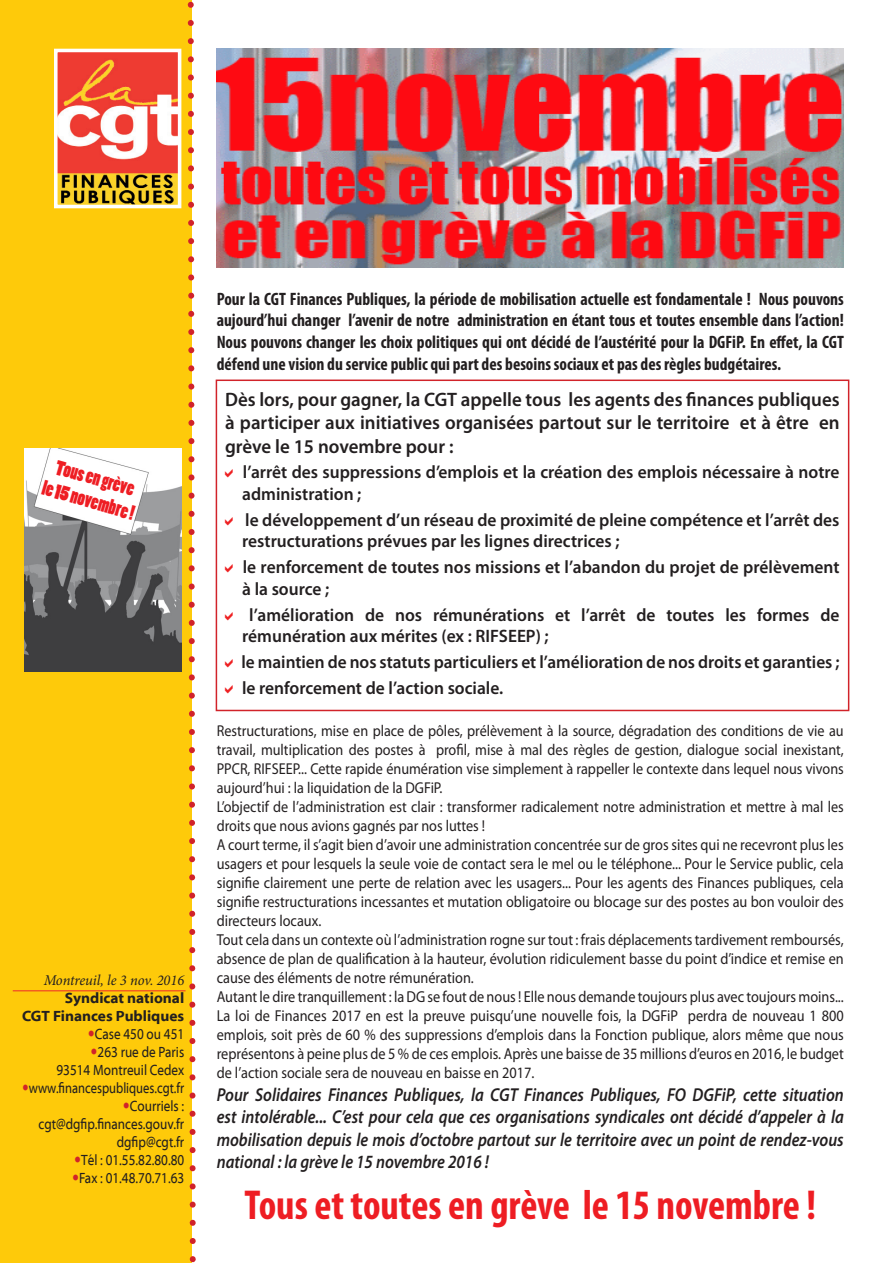
<style>
.page{position:relative;width:893px;height:1263px;background:#fff}
.page>*{position:absolute;margin:0;border:0;box-sizing:border-box;transform-origin:0 0}
.corps_de_texte{font:700 condensed 42px "Myriad Pro";color:#ee1d23}
.corps_de_texte-2{font:600 19.5px/23.4px "Myriad Pro";color:#231f20;text-align:justify}
.t1{font:19.5px "Poplar Std";color:#ee1d23}
.corps_de_texte-3{font:italic 600 18.75px/22.5px "Myriad Pro";color:#231f20;text-align:justify;scale:.87 1}
.corps_de_texte-4{font:600 18px/21.6px "Myriad Pro";color:#231f20}
.corps_de_texte-5{font:700 condensed 18px/21.6px "Myriad Pro";color:#231f20;text-align:justify}
.corps_de_texte-6{font:600 18px "Myriad Pro";color:#231f20;scale:.96 1}
.corps_de_texte-7{font:15.9px/19px "Myriad Pro";color:#231f20;text-align:justify;scale:.9 1}
.corps_de_texte-8{font:15.75px/18.9px "Myriad Pro";color:#231f20;text-align:justify;scale:.9 1}
.t2{font:15px "Myriad Web Pro";color:#231f20;scale:.85 1}
.t3{font:700 15px "Myriad Web Pro";color:#231f20}
.t4{font:15px "Myriad Web Pro";color:#231f20;scale:.81 1}
.t5{font:italic 15px "Minion Pro";letter-spacing:-.01em;color:#231f20}
</style>
<div class="page">
<div style="left:216px;top:379px;width:633px;height:332px;background:#fff;border:2px solid #d1232a"></div>
<div style="left:0;top:0;width:191px;height:1263px;background:#feca0a"></div>
<svg style="left:185px;top:0;width:11px;height:1263px"></svg>
<img style="left:59px;top:54px;width:117px;height:149px">
<div style="left:54px;top:49px;width:127px;height:159px;border:4px solid #fff"></div>
<hr style="left:13px;top:990px;width:173px;height:1px;background:#ee292d">
<img style="left:217px;top:49px;width:627px;height:219px">
<img style="left:24px;top:449px;width:157px;height:223px">
<p class="t1" style="left:59px;top:456px;width:83px;rotate:16deg">Tous en grève</p>
<p class="t1" style="left:46px;top:477px;width:97px;rotate:16deg">le 15 novembre !</p>
<p class="t5" style="left:44px;top:970px;width:142px">Montreuil, le 3 nov. 2016</p>
<p class="t3" style="left:65px;top:990px;width:121px">Syndicat national</p>
<p class="t3" style="left:22px;top:1008px;width:164px">CGT Finances Publiques</p>
<p class="t2" style="left:95px;top:1026px;width:107px">Case 450 ou 451</p>
<p class="t2" style="left:98px;top:1044px;width:103px">263 rue de Paris</p>
<p class="t2" style="left:56px;top:1062px;width:152px">93514 Montreuil Cedex</p>
<p class="t4" style="left:29px;top:1080px;width:193px">www.financespubliques.cgt.fr</p>
<p class="t2" style="left:130px;top:1098px;width:65px">Courriels :</p>
<p class="t2" style="left:38px;top:1116px;width:173px">cgt@dgfip.finances.gouv.fr</p>
<p class="t2" style="left:117px;top:1134px;width:81px">dgfip@cgt.fr</p>
<p class="t2" style="left:81px;top:1152px;width:123px">Tél : 01.55.82.80.80</p>
<p class="t2" style="left:79px;top:1170px;width:125px">Fax : 01.48.70.71.63</p>
<p class="corps_de_texte-5" style="left:217px;top:288px;width:629px">Pour la CGT Finances Publiques, la période de mobilisation actuelle est fondamentale ! Nous pouvons aujourd’hui changer l’avenir de notre administration en étant tous et toutes ensemble dans l’action!<br>Nous pouvons changer les choix politiques qui ont décidé de l’austérité pour la DGFiP. En effet, la CGT défend une vision du service public qui part des besoins sociaux et pas des règles budgétaires.</p>
<p class="corps_de_texte-2" style="left:225px;top:387px;width:616px">Dès lors, pour gagner, la CGT appelle tous les agents des finances publiques à participer aux initiatives organisées partout sur le territoire et à être en grève le 15 novembre pour :</p>
<p class="corps_de_texte-4" style="left:242px;top:461px;width:599px">l’arrêt des suppressions d’emplois et la création des emplois nécessaire à notre administration ;</p>
<p class="corps_de_texte-4" style="left:242px;top:509px;width:599px">le développement d’un réseau de proximité de pleine compétence et l’arrêt des restructurations prévues par les lignes directrices ;</p>
<p class="corps_de_texte-4" style="left:242px;top:556px;width:599px">le renforcement de toutes nos missions et l’abandon du projet de prélèvement à la source ;</p>
<p class="corps_de_texte-4" style="left:242px;top:603px;width:599px;text-indent:7px">l’amélioration de nos rémunérations et l’arrêt de toutes les formes de rémunération aux mérites (ex : RIFSEEP) ;</p>
<p class="corps_de_texte-6" style="left:241px;top:651px;width:624px">le maintien de nos statuts particuliers et l’amélioration de nos droits et garanties ;</p>
<p class="corps_de_texte-4" style="left:242px;top:677px;width:263px">le renforcement de l’action sociale.</p>
<p class="corps_de_texte-8" style="left:217px;top:721px;width:698px">Restructurations, mise en place de pôles, prélèvement à la source, dégradation des conditions de vie au travail, multiplication des postes à profil, mise à mal des règles de gestion, dialogue social inexistant, PPCR, RIFSEEP... Cette rapide énumération vise simplement à rappeller le contexte dans lequel nous vivons aujourd’hui : la liquidation de la DGFiP.</p>
<p class="corps_de_texte-8" style="left:217px;top:797px;width:698px">L’objectif de l’administration est clair : transformer radicalement notre administration et mettre à mal les droits que nous avions gagnés par nos luttes !</p>
<p class="corps_de_texte-7" style="left:217px;top:835px;width:698px">A court terme, il s’agit bien d’avoir une administration concentrée sur de gros sites qui ne recevront plus les usagers et pour lesquels la seule voie de contact sera le mel ou le téléphone... Pour le Service public, cela signifie clairement une perte de relation avec les usagers... Pour les agents des Finances publiques, cela signifie restructurations incessantes et mutation obligatoire ou blocage sur des postes au bon vouloir des directeurs locaux.</p>
<p class="corps_de_texte-7" style="left:217px;top:930px;width:698px">Tout cela dans un contexte où l’administration rogne sur tout : frais déplacements tardivement remboursés, absence de plan de qualification à la hauteur, évolution ridiculement basse du point d’indice et remise en cause des éléments de notre rémunération.</p>
<p class="corps_de_texte-7" style="left:217px;top:987px;width:698px">Autant le dire tranquillement : la DG se fout de nous ! Elle nous demande toujours plus avec toujours moins...</p>
<p class="corps_de_texte-7" style="left:217px;top:1006px;width:698px">La loi de Finances 2017 en est la preuve puisqu’une nouvelle fois, la DGFiP perdra de nouveau 1 800 emplois, soit près de 60 % des suppressions d’emplois dans la Fonction publique, alors même que nous représentons à peine plus de 5 % de ces emplois. Après une baisse de 35 millions d’euros en 2016, le budget de l’action sociale sera de nouveau en baisse en 2017.</p>
<p class="corps_de_texte-3" style="left:217px;top:1083px;width:722px">Pour Solidaires Finances Publiques, la CGT Finances Publiques, FO DGFiP, cette situation est intolérable... C’est pour cela que ces organisations syndicales ont décidé d’appeler à la mobilisation depuis le mois d’octobre partout sur le territoire avec un point de rendez-vous national : la grève le 15 novembre 2016 !</p>
<p class="corps_de_texte" style="left:245px;top:1178px;width:573px">Tous et toutes en grève le 15 novembre !</p>
</div>
